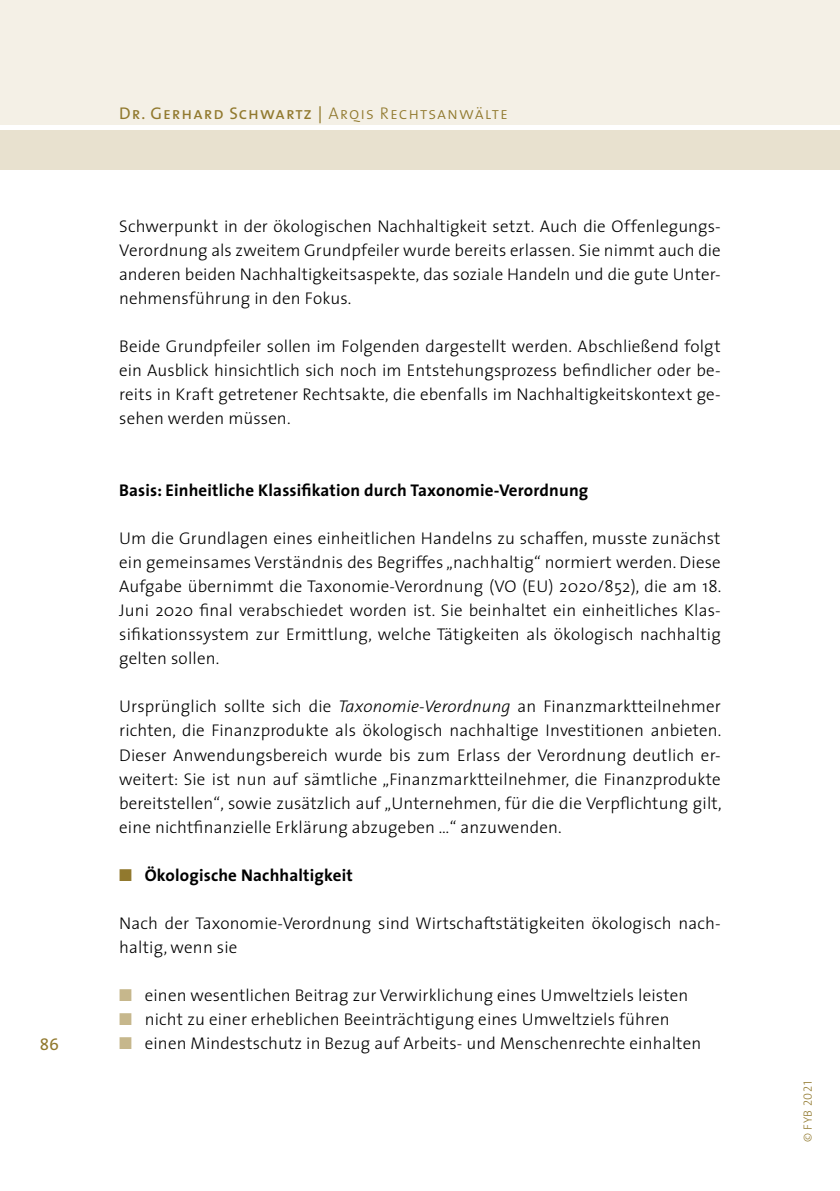
<style>
.page{position:relative;width:840px;height:1191px;background:#fff}
.page>*{position:absolute;margin:0;border:0;box-sizing:border-box;transform-origin:0 0}
.t1{font:300 17px/24px "The Sans";letter-spacing:.01em;color:#000;text-align:justify}
.t2{font:700 17px "The Sans";letter-spacing:.01em;color:#000}
.t3{font:17px "The Sans Caps";letter-spacing:.06em;color:#91792e}
.t4{font:12px "The Sans Light Caps";letter-spacing:.05em;color:#91792e}
.s1{font-family:"The Sans Light Caps"}
.s2{font-style:italic}
.s3{color:#91792e}
.s4{color:#c6b78c}
.s5{font-family:"The Sans";font-weight:300}
</style>
<div class="page">
<hr style="left:839px;top:0;width:1px;height:125px;background:#f4f0e6">
<div style="left:0;top:0;width:839px;height:125px;background:#f4f0e6"></div>
<div style="left:0;top:130px;width:839px;height:40px;background:#e8e1cf"></div>
<p class="t3" style="left:40px;top:1029px;width:21px">86</p>
<p class="t3" style="left:119px;top:99px;width:390px">Dr. Gerhard Schwartz | <span class="s1">Arqis Rechtsanwälte</span></p>
<p class="t1" style="left:119px;top:214px;width:602px">Schwerpunkt in der ökologischen Nachhaltigkeit setzt. Auch die Offenlegungs-Verordnung als zweitem Grundpfeiler wurde bereits erlassen. Sie nimmt auch die anderen beiden Nachhaltigkeitsaspekte, das soziale Handeln und die gute Unter&shy;nehmensführung in den Fokus.</p>
<p class="t1" style="left:119px;top:334px;width:602px">Beide Grundpfeiler sollen im Folgenden dargestellt werden. Abschließend folgt ein Ausblick hinsichtlich sich noch im Entstehungsprozess befindlicher oder be&shy;reits in Kraft getretener Rechtsakte, die ebenfalls im Nachhaltigkeitskontext ge&shy;sehen werden müssen.</p>
<p class="t2" style="left:119px;top:476px;width:470px">Basis: Einheitliche Klassifikation durch Taxonomie-Verordnung</p>
<p class="t1" style="left:119px;top:526px;width:603px">Um die Grundlagen eines einheitlichen Handelns zu schaffen, musste zunächst ein gemeinsames Verständnis des Begriffes „nachhaltig“ normiert werden. Diese Aufgabe übernimmt die Taxonomie-Verordnung (VO (EU) 2020/852), die am 18.<br>Juni 2020 final verabschiedet worden ist. Sie beinhaltet ein einheitliches Klas&shy;sifikationssystem zur Ermittlung, welche Tätigkeiten als ökologisch nachhaltig gelten sollen.</p>
<p class="t1" style="left:119px;top:694px;width:603px">Ursprünglich sollte sich die <span class="s2">Taxonomie-Verordnung</span> an Finanzmarktteilnehmer richten, die Finanzprodukte als ökologisch nachhaltige Investitionen anbieten.<br>Dieser Anwendungsbereich wurde bis zum Erlass der Verordnung deutlich er&shy;weitert: Sie ist nun auf sämtliche „Finanzmarktteilnehmer, die Finanzprodukte bereitstellen“, sowie zusätzlich auf „Unternehmen, für die die Verpflichtung gilt, eine nichtfinanzielle Erklärung abzugeben …“ anzuwenden.</p>
<p class="t2" style="left:119px;top:860px;width:235px"><span class="s3">■</span> Ökologische Nachhaltigkeit</p>
<p class="t1" style="left:119px;top:910px;width:602px">Nach der Taxonomie-Verordnung sind Wirtschaftstätigkeiten ökologisch nach&shy;haltig, wenn sie</p>
<p class="t1" style="left:119px;top:982px;width:570px"><span class="s4">■</span> einen wesentlichen Beitrag zur Verwirklichung eines Umweltziels leisten</p>
<p class="t1" style="left:119px;top:1006px;width:551px"><span class="s4">■</span> nicht zu einer erheblichen Beeinträchtigung eines Umweltziels führen</p>
<p class="t1" style="left:119px;top:1030px;width:583px"><span class="s4">■</span> einen Mindestschutz in Bezug auf Arbeits- und Menschenrechte einhalten</p>
<p class="t4" style="left:797px;top:1142px;width:63px;rotate:-90deg"><span class="s5">©</span> FYB 2021</p>
</div>
